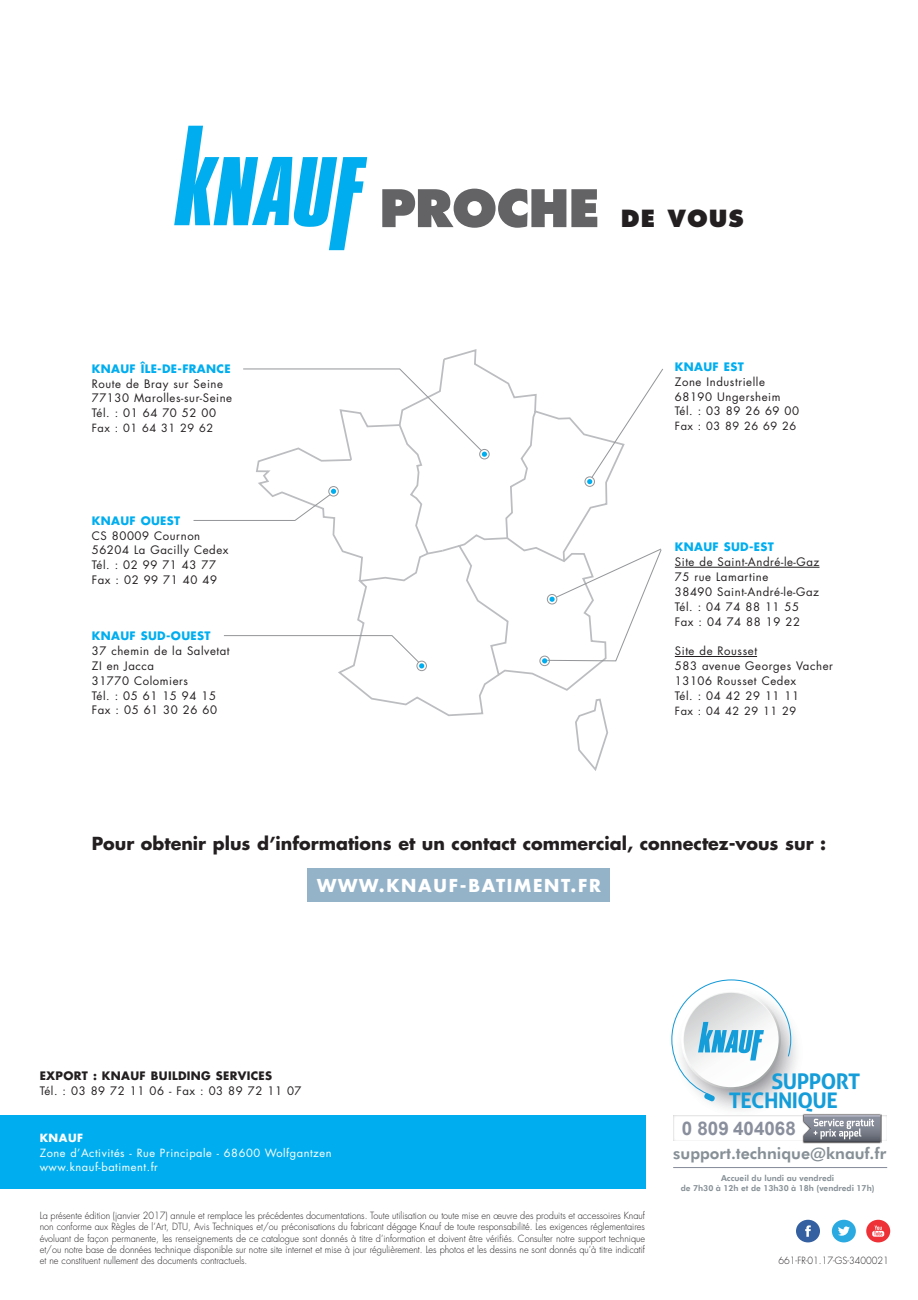
<style>
.page{position:relative;width:918px;height:1300px;background:#fff}
.page>*{position:absolute;margin:0;border:0;box-sizing:border-box;transform-origin:0 0}
.t1{font:800 50.23px "Futura Std";letter-spacing:-.02em;color:#636366}
.t2{font:700 21.53px/18.7px "Aller";letter-spacing:-.025em;color:#159dd9}
.t3{font:700 18.72px "Arial";color:#8a8f9d}
.t4{font:700 17.5px "Futura Std";color:#231f20}
.t5{font:700 17.32px "Futura Std";letter-spacing:.1em;color:#fff}
.t6{font:800 15.92px "Futura BT";color:#869096}
.t7{font:11.38px/14.9px "Futura Std";letter-spacing:.05em;color:#231f20}
.t8{font:700 11.38px "Futura Std";letter-spacing:.03em;color:#00aeef}
.t9{font:700 11.38px "Futura Std";letter-spacing:.03em;color:#231f20}
.t10{font:11.03px/14.9px "Futura Std";letter-spacing:.05em;color:#fff}
.t11{font:11.03px "Futura Std";letter-spacing:.05em;color:#231f20}
.t12{font:700 11.03px "Futura Std";letter-spacing:.05em;color:#fff}
.t13{font:300 9.62px/11.4px "Futura Std";color:#231f20;text-align:justify;scale:.95 1}
.t14{font:800 8.22px/10px "Futura BT";color:#869096;text-align:center}
.s1{font-size:22.93px;color:#231f20}
</style>
<div class="page">
<div style="left:0;top:1115px;width:645px;height:74px;background:#00aeef"></div>
<div style="left:308px;top:869px;width:302px;height:33px;background:#94b3c9"></div>
<svg style="left:796px;top:1219px;width:24px;height:23px"></svg>
<svg style="left:832px;top:1219px;width:24px;height:23px"></svg>
<svg style="left:866px;top:1219px;width:24px;height:23px"></svg>
<hr style="left:675px;top:567px;width:144px;height:1px;background:#231f20">
<hr style="left:675px;top:656px;width:82px;height:1px;background:#231f20">
<svg style="left:672px;top:985px;width:132px;height:133px"></svg>
<svg style="left:671px;top:979px;width:121px;height:122px"></svg>
<div style="left:673px;top:1115px;width:214px;height:26px;background:#fff"></div>
<img style="left:802px;top:1114px;width:80px;height:29px">
<svg style="left:804px;top:1115px;width:76px;height:26px;background:#9599a3"></svg>
<hr style="left:673px;top:1167px;width:214px;height:1px;background:#8a8f9d">
<svg style="left:193px;top:349px;width:470px;height:422px"></svg>
<svg style="left:174px;top:126px;width:193px;height:124px"></svg>
<p class="t8" style="left:92px;top:361px;width:140px">KNAUF ÎLE-DE-FRANCE</p>
<p class="t7" style="left:92px;top:376px;width:133px">Route de Bray sur Seine</p>
<p class="t7" style="left:92px;top:391px;width:142px">77130 Marolles-sur-Seine</p>
<p class="t7" style="left:92px;top:406px;width:126px">Tél. : 01 64 70 52 00</p>
<p class="t11" style="left:92px;top:421px;width:123px">Fax : 01 64 31 29 62</p>
<p class="t8" style="left:92px;top:513px;width:90px">KNAUF OUEST</p>
<p class="t7" style="left:92px;top:528px;width:110px">CS 80009 Cournon</p>
<p class="t7" style="left:92px;top:543px;width:138px">56204 La Gacilly Cedex</p>
<p class="t7" style="left:92px;top:558px;width:126px">Tél. : 02 99 71 43 77</p>
<p class="t7" style="left:92px;top:573px;width:127px">Fax : 02 99 71 40 49</p>
<p class="t8" style="left:92px;top:628px;width:120px">KNAUF SUD-OUEST</p>
<p class="t7" style="left:92px;top:643px;width:139px">37 chemin de la Salvetat</p>
<p class="t7" style="left:92px;top:658px;width:64px">ZI en Jacca</p>
<p class="t7" style="left:92px;top:673px;width:98px">31770 Colomiers</p>
<p class="t7" style="left:92px;top:688px;width:126px">Tél. : 05 61 15 94 15</p>
<p class="t7" style="left:92px;top:703px;width:127px">Fax : 05 61 30 26 60</p>
<p class="t1" style="left:379px;top:176px;width:366px">PROCHE <span class="s1">DE VOUS</span></p>
<p class="t8" style="left:675px;top:359px;width:70px">KNAUF EST</p>
<p class="t7" style="left:675px;top:374px;width:92px">Zone Industrielle</p>
<p class="t7" style="left:675px;top:389px;width:107px">68190 Ungersheim</p>
<p class="t7" style="left:675px;top:404px;width:126px">Tél. : 03 89 26 69 00</p>
<p class="t11" style="left:675px;top:419px;width:123px">Fax : 03 89 26 69 26</p>
<p class="t8" style="left:675px;top:539px;width:101px">KNAUF SUD-EST</p>
<p class="t7" style="left:675px;top:554px;width:146px">Site de Saint-André-le-Gaz</p>
<p class="t7" style="left:675px;top:569px;width:95px">75 rue Lamartine</p>
<p class="t7" style="left:675px;top:584px;width:146px">38490 Saint-André-le-Gaz</p>
<p class="t7" style="left:675px;top:599px;width:126px">Tél. : 04 74 88 11 55</p>
<p class="t7" style="left:675px;top:614px;width:127px">Fax : 04 74 88 19 22</p>
<p class="t7" style="left:675px;top:644px;width:160px">Site de Rousset<br>583 avenue Georges Vacher</p>
<p class="t7" style="left:675px;top:673px;width:123px">13106 Rousset Cedex</p>
<p class="t7" style="left:675px;top:688px;width:126px">Tél. : 04 42 29 11 11</p>
<p class="t11" style="left:675px;top:704px;width:123px">Fax : 04 42 29 11 29</p>
<p class="t4" style="left:92px;top:831px;width:736px">Pour obtenir plus d’informations et un contact commercial, connectez-vous sur :</p>
<p class="t5" style="left:317px;top:874px;width:285px">WWW.KNAUF-BATIMENT.FR</p>
<p class="t9" style="left:40px;top:1068px;width:234px">EXPORT : KNAUF BUILDING SERVICES</p>
<p class="t7" style="left:40px;top:1083px;width:263px">Tél. : 03 89 72 11 06 - Fax : 03 89 72 11 07</p>
<p class="t12" style="left:40px;top:1130px;width:45px">KNAUF</p>
<p class="t10" style="left:40px;top:1145px;width:293px">Zone d’Activités - Rue Principale - 68600 Wolfgantzen www.knauf-batiment.fr</p>
<p class="t13" style="left:40px;top:1210px;width:639px">La présente édition (janvier 2017) annule et remplace les précédentes documentations. Toute utilisation ou toute mise en œuvre des produits et accessoires Knauf non conforme aux Règles de l’Art, DTU, Avis Techniques et/ou préconisations du fabricant dégage Knauf de toute responsabilité. Les exigences réglementaires évoluant de façon permanente, les renseignements de ce catalogue sont donnés à titre d’information et doivent être vérifiés. Consulter notre support technique et/ou notre base de données technique disponible sur notre site internet et mise à jour régulièrement. Les photos et les dessins ne sont donnés qu’à titre indicatif et ne constituent nullement des documents contractuels.</p>
<p class="t2" style="left:729px;top:1072px;width:133px;text-indent:43px">SUPPORT<br>TECHNIQUE</p>
<p class="t3" style="left:682px;top:1116px;width:115px">0 809 404068</p>
<p class="t6" style="left:673px;top:1144px;width:215px">support.technique@knauf.fr</p>
<p class="t14" style="left:681px;top:1172px;width:195px">Accueil du lundi au vendredi<br>de 7h30 à 12h et de 13h30 à 18h (vendredi 17h)</p>
<p class="t13" style="left:778px;top:1255px;width:117px">661-FR-01.17-GS-3400021</p>
</div>
